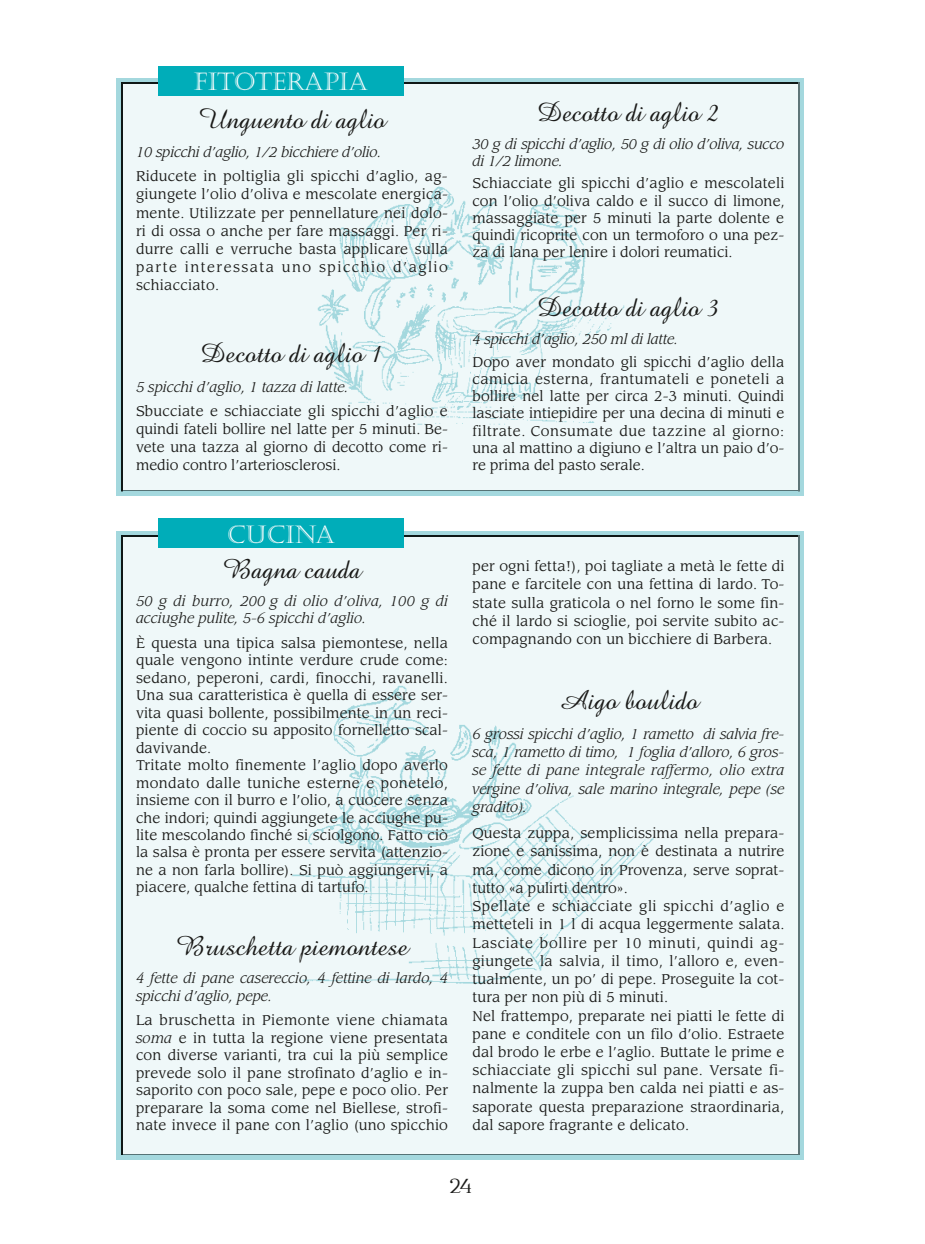
<style>
.page{position:relative;width:925px;height:1244px;background:#fff}
.page>*{position:absolute;margin:0;border:0;box-sizing:border-box;transform-origin:0 0}
.t1{font:27.68px "Amazone BT";color:#1a1a18}
.t2{font:24.3px "Castellar";color:#fff}
.t3{font:20.25px "Barteldes Small";color:#1a1a18}
.t4{font:13.95px/17.6px "Leawood";letter-spacing:.01em;color:#1a1a18;text-align:justify}
.t5{font:italic 13.95px/18.2px "Leawood";color:#1a1a18}
.s1{font-style:italic}
</style>
<div class="page">
<div style="left:116px;top:78px;width:688px;height:417px;background:#a4d8de"></div>
<div style="left:116px;top:531px;width:688px;height:628px;background:#a4d8de"></div>
<div style="left:122px;top:536px;width:677px;height:618px;background:#eff8f9"></div>
<img style="left:292px;top:685px;width:362px;height:300px">
<img style="left:122px;top:1154px;width:677px;height:1px">
<img style="left:122px;top:536px;width:677px;height:1px">
<img style="left:121px;top:536px;width:1px;height:619px">
<img style="left:799px;top:536px;width:1px;height:619px">
<div style="left:158px;top:519px;width:246px;height:29px;background:#00adb9"></div>
<div style="left:122px;top:83px;width:677px;height:407px;background:#eff8f9"></div>
<img style="left:317px;top:186px;width:308px;height:239px">
<img style="left:122px;top:490px;width:677px;height:1px">
<img style="left:122px;top:83px;width:677px;height:1px">
<img style="left:121px;top:83px;width:1px;height:408px">
<img style="left:799px;top:83px;width:1px;height:408px">
<div style="left:158px;top:66px;width:246px;height:29px;background:#00adb9"></div>
<h2 class="t2" style="left:194px;top:67px;width:175px">FITOTERAPIA</h2>
<h1 class="t1" style="left:198px;top:108px;width:189px">Unguento di aglio</h1>
<p class="t5" style="left:136px;top:144px;width:247px">10 spicchi d’aglio, 1/2 bicchiere d’olio.</p>
<p class="t4" style="left:136px;top:168px;width:314px">Riducete in poltiglia gli spicchi d’aglio, ag&shy;giungete l’olio d’oliva e mescolate energica&shy;mente. Utilizzate per pennellature nei dolo&shy;ri di ossa o anche per fare massaggi. Per ri&shy;durre calli e verruche basta applicare sulla parte interessata uno spicchio d’aglio schiacciato.</p>
<h1 class="t1" style="left:201px;top:343px;width:184px">Decotto di aglio 1</h1>
<p class="t5" style="left:136px;top:379px;width:214px">5 spicchi d’aglio, 1 tazza di latte.</p>
<p class="t4" style="left:136px;top:402px;width:313px">Sbucciate e schiacciate gli spicchi d’aglio e quindi fateli bollire nel latte per 5 minuti. Be&shy;vete una tazza al giorno di decotto come ri&shy;medio contro l’arteriosclerosi.</p>
<h2 class="t2" style="left:227px;top:520px;width:110px">CUCINA</h2>
<h1 class="t1" style="left:223px;top:559px;width:140px">Bagna cauda</h1>
<p class="t5" style="left:136px;top:593px;width:313px;line-height:17.6px">50 g di burro, 200 g di olio d’oliva, 100 g di acciughe pulite, 5-6 spicchi d’aglio.</p>
<p class="t4" style="left:136px;top:634px;width:314px;text-align:left">È questa una tipica salsa piemontese, nella quale vengono intinte verdure crude come: sedano, peperoni, cardi, finocchi, ravanelli.<br>Una sua caratteristica è quella di essere ser&shy;vita quasi bollente, possibilmente in un reci&shy;piente di coccio su apposito fornelletto scal&shy;davivande.<br>Tritate molto finemente l’aglio dopo averlo mondato dalle tuniche esterne e ponetelo, insieme con il burro e l’olio, a cuocere senza che indori; quindi aggiungete le acciughe pu&shy;lite mescolando finché si sciolgono. Fatto ciò la salsa è pronta per essere servita (attenzio&shy;ne a non farla bollire). Si può aggiungervi, a piacere, qualche fettina di tartufo.</p>
<h1 class="t1" style="left:176px;top:936px;width:234px">Bruschetta piemontese</h1>
<p class="t5" style="left:136px;top:971px;width:313px;line-height:17.6px">4 fette di pane casereccio, 4 fettine di lardo, 4 spicchi d’aglio, pepe.</p>
<p class="t4" style="left:136px;top:1012px;width:313px">La bruschetta in Piemonte viene chiamata <span class="s1">soma</span> e in tutta la regione viene presentata con diverse varianti, tra cui la più semplice prevede solo il pane strofinato d’aglio e in&shy;saporito con poco sale, pepe e poco olio. Per preparare la soma come nel Biellese, strofi&shy;nate invece il pane con l’aglio (uno spicchio</p>
<h1 class="t1" style="left:537px;top:102px;width:184px">Decotto di aglio 2</h1>
<p class="t5" style="left:472px;top:136px;width:313px;line-height:17.1px">30 g di spicchi d’aglio, 50 g di olio d’oliva, succo di 1/2 limone.</p>
<p class="t4" style="left:472px;top:175px;width:313px">Schiacciate gli spicchi d’aglio e mescolateli con l’olio d’oliva caldo e il succo di limone, massaggiate per 5 minuti la parte dolente e quindi ricoprite con un termoforo o una pez&shy;za di lana per lenire i dolori reumatici.</p>
<h1 class="t1" style="left:537px;top:297px;width:184px">Decotto di aglio 3</h1>
<p class="t5" style="left:472px;top:331px;width:207px">4 spicchi d’aglio, 250 ml di latte.</p>
<p class="t4" style="left:472px;top:354px;width:313px">Dopo aver mondato gli spicchi d’aglio della camicia esterna, frantumateli e poneteli a bollire nel latte per circa 2-3 minuti. Quindi lasciate intiepidire per una decina di minuti e filtrate. Consumate due tazzine al giorno: una al mattino a digiuno e l’altra un paio d’o&shy;re prima del pasto serale.</p>
<p class="t4" style="left:472px;top:557px;width:313px;line-height:18.2px">per ogni fetta!), poi tagliate a metà le fette di pane e farcitele con una fettina di lardo. To&shy;state sulla graticola o nel forno le some fin&shy;ché il lardo si scioglie, poi servite subito ac&shy;compagnando con un bicchiere di Barbera.</p>
<h1 class="t1" style="left:558px;top:690px;width:142px">Aigo boulido</h1>
<p class="t5" style="left:472px;top:726px;width:313px;text-align:justify">6 grossi spicchi d’aglio, 1 rametto di salvia fre&shy;sca, 1 rametto di timo, 1 foglia d’alloro, 6 gros&shy;se fette di pane integrale raffermo, olio extra vergine d’oliva, sale marino integrale, pepe (se gradito).</p>
<p class="t4" style="left:472px;top:824px;width:313px;line-height:18.2px;text-align:left">Questa zuppa, semplicissima nella prepara&shy;zione e sanissima, non è destinata a nutrire ma, come dicono in Provenza, serve soprat&shy;tutto «a pulirti dentro».<br>Spellate e schiacciate gli spicchi d’aglio e metteteli in 1 l di acqua leggermente salata.<br>Lasciate bollire per 10 minuti, quindi ag&shy;giungete la salvia, il timo, l’alloro e, even&shy;tualmente, un po’ di pepe. Proseguite la cot&shy;tura per non più di 5 minuti.<br>Nel frattempo, preparate nei piatti le fette di pane e conditele con un filo d’olio. Estraete dal brodo le erbe e l’aglio. Buttate le prime e schiacciate gli spicchi sul pane. Versate fi&shy;nalmente la zuppa ben calda nei piatti e as&shy;saporate questa preparazione straordinaria, dal sapore fragrante e delicato.</p>
<h3 class="t3" style="left:450px;top:1174px;width:23px">24</h3>
</div>
